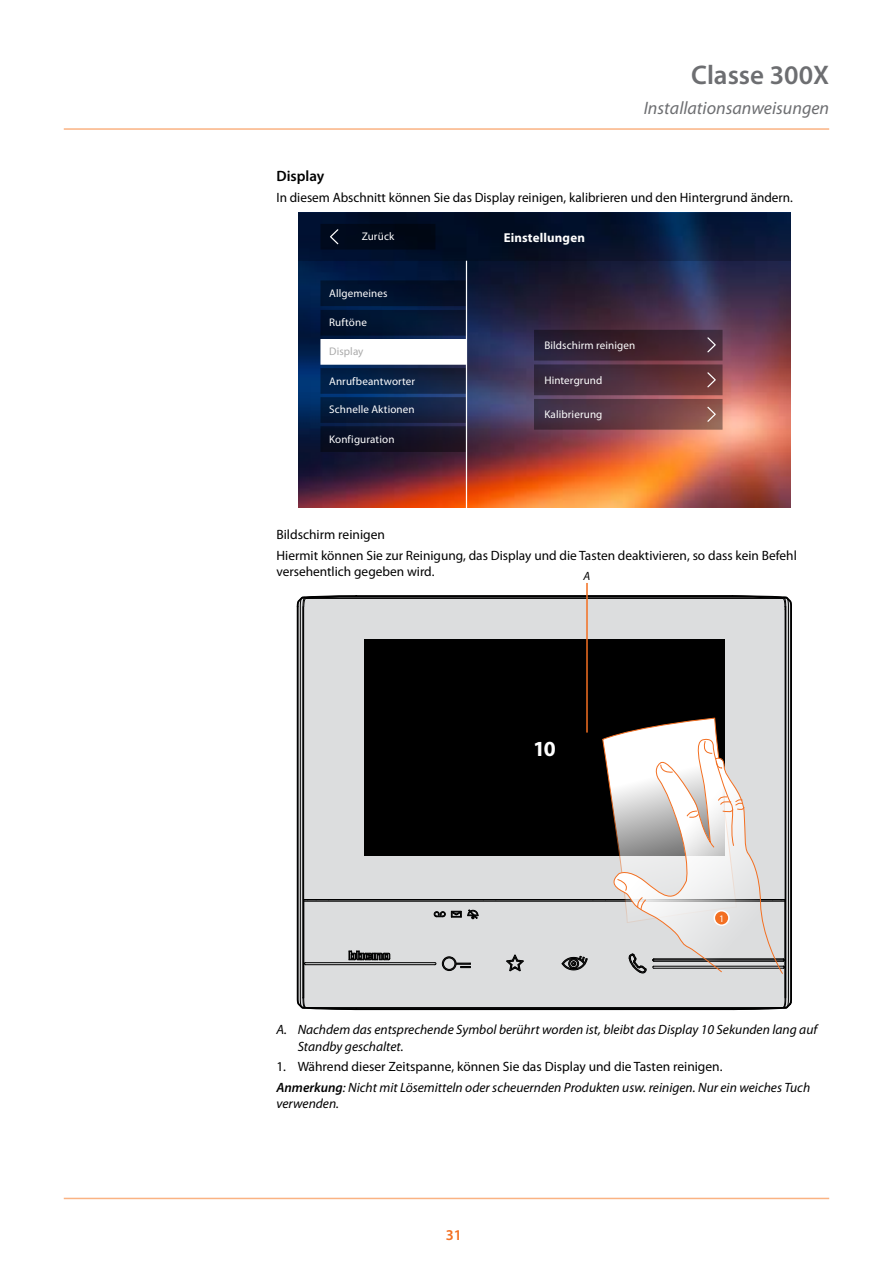
<style>
.page{position:relative;width:893px;height:1263px;background:#fff}
.page>*{position:absolute;margin:0;border:0;box-sizing:border-box;transform-origin:0 0}
.t1{font:600 27px "Myriad Pro";color:#6d6e71}
.t2{font:700 21.6px "Myriad Pro";color:#fff}
.t3{font:italic 18px "Myriad Pro";color:#6d6e71}
.t4{font:600 15px "Myriad Pro";color:#000}
.t5{font:600 15px "Myriad Pro";color:#f36f21}
.t6{font:13.5px/16.2px "Myriad Pro";color:#000}
.t7{font:italic 13.5px/16.2px "Myriad Pro";color:#000}
.t8{font:700 12.9px "Myriad Pro";letter-spacing:.01em;color:#fff}
.t9{font:italic 12px "Myriad Pro";color:#000}
.t10{font:11.1px "Myriad Pro";letter-spacing:.01em;color:#fff}
.t11{font:11.1px "Myriad Pro";letter-spacing:.01em;color:#aaa}
.t12{font:10.05px "Myriad Pro";color:#fff}
.s1{font-weight:600}
</style>
<div class="page">
<hr style="left:64px;top:128px;width:765px;height:2px;background:#fab383">
<hr style="left:64px;top:1198px;width:765px;height:1px;background:#fab383">
<svg style="left:300px;top:595px;width:492px;height:415px;background:#8e8e8e"></svg>
<hr style="left:586px;top:583px;width:2px;height:149px;background:#f36f21">
<svg style="left:713px;top:910px;width:17px;height:16px"></svg>
<div style="left:715px;top:911px;width:13px;height:13px;background:#f36f21;border-radius:50%"></div>
<img style="left:298px;top:261px;width:492px;height:247px">
<svg style="left:298px;top:213px;width:492px;height:48px;background:#041430"></svg>
<svg style="left:320px;top:280px;width:146px;height:172px;background:#2d3c57"></svg>
<hr style="left:466px;top:261px;width:1px;height:247px;background:#fff">
<div style="left:320px;top:224px;width:115px;height:26px;background:#00091a"></div>
<svg style="left:534px;top:330px;width:188px;height:100px;background:#54333f"></svg>
<h1 class="t1" style="left:691px;top:58px;width:139px">Classe 300X</h1>
<h3 class="t3" style="left:644px;top:97px;width:187px">Installationsanweisungen</h3>
<p class="t4" style="left:276px;top:167px;width:49px">Display</p>
<p class="t6" style="left:276px;top:189px;width:518px">In diesem Abschnitt können Sie das Display reinigen, kalibrieren und den Hintergrund ändern.</p>
<p class="t10" style="left:362px;top:229px;width:34px">Zurück</p>
<p class="t10" style="left:329px;top:286px;width:60px">Allgemeines</p>
<p class="t10" style="left:329px;top:316px;width:39px">Ruftöne</p>
<p class="t11" style="left:329px;top:345px;width:36px">Display</p>
<p class="t10" style="left:329px;top:374px;width:88px">Anrufbeantworter</p>
<p class="t10" style="left:329px;top:402px;width:87px">Schnelle Aktionen</p>
<p class="t10" style="left:329px;top:432px;width:67px">Konfiguration</p>
<p class="t6" style="left:276px;top:526px;width:110px">Bildschirm reinigen</p>
<p class="t8" style="left:504px;top:229px;width:83px">Einstellungen</p>
<p class="t10" style="left:544px;top:339px;width:92px">Bildschirm reinigen</p>
<p class="t10" style="left:544px;top:373px;width:60px">Hintergrund</p>
<p class="t10" style="left:544px;top:408px;width:60px">Kalibrierung</p>
<p class="t6" style="left:276px;top:547px;width:522px">Hiermit können Sie zur Reinigung, das Display und die Tasten deaktivieren, so dass kein Befehl versehentlich gegeben wird.</p>
<p class="t9" style="left:584px;top:568px;width:8px">A</p>
<h2 class="t2" style="left:533px;top:734px;width:24px">10</h2>
<p class="t12" style="left:719px;top:912px;width:7px">1</p>
<p class="t7" style="left:298px;top:1021px;width:521px;text-indent:-21px">A. Nachdem das entsprechende Symbol berührt worden ist, bleibt das Display 10 Sekunden lang auf<br>Standby geschaltet.</p>
<p class="t6" style="left:276px;top:1058px;width:448px">1. Während dieser Zeitspanne, können Sie das Display und die Tasten reinigen.</p>
<p class="t7" style="left:276px;top:1079px;width:535px"><span class="s1">Anmerkung</span>: Nicht mit Lösemitteln oder scheuernden Produkten usw. reinigen. Nur ein weiches Tuch verwenden.</p>
<p class="t5" style="left:446px;top:1225px;width:18px">31</p>
</div>
